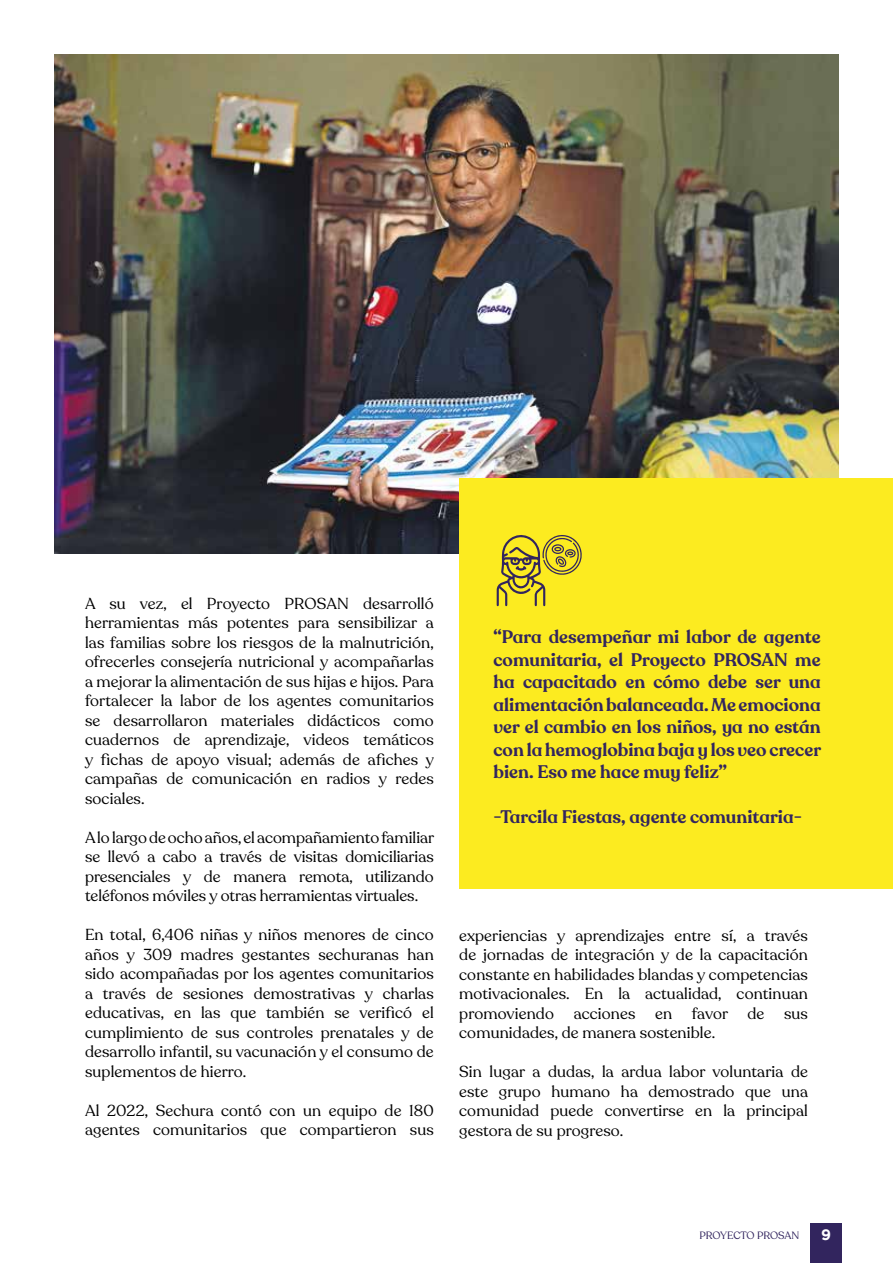
<style>
.page{position:relative;width:893px;height:1263px;background:#fff}
.page>*{position:absolute;margin:0;border:0;box-sizing:border-box;transform-origin:0 0}
.t1{font:600 18px/22.5px "Recoleta Alt";color:#32255e;text-align:justify}
.t2{font:15.75px/19.5px "Recoleta";letter-spacing:.01em;color:#000;text-align:justify}
.t3{font:700 15px "Gotham";color:#fff}
.t4{font:10.5px "Recoleta";letter-spacing:-.005em;color:#32255e}
</style>
<div class="page">
<div style="left:811px;top:1223px;width:31px;height:40px;background:#32255e"></div>
<img style="left:54px;top:54px;width:785px;height:500px">
<div style="left:459px;top:478px;width:434px;height:411px;background:#fceb20"></div>
<svg style="left:497px;top:535px;width:85px;height:71px"></svg>
<p class="t2" style="left:85px;top:594px;width:351px">A su vez, el Proyecto PROSAN desarrolló herramientas más potentes para sensibilizar a las familias sobre los riesgos de la malnutrición, ofrecerles consejería nutricional y acompañarlas a mejorar la alimentación de sus hijas e hijos. Para fortalecer la labor de los agentes comunitarios se desarrollaron materiales didácticos como cuadernos de aprendizaje, videos temáticos y fichas de apoyo visual; además de afiches y campañas de comunicación en radios y redes sociales.</p>
<p class="t2" style="left:85px;top:828px;width:351px">A lo largo de ocho años, el acompañamiento familiar se llevó a cabo a través de visitas domiciliarias presenciales y de manera remota, utilizando teléfonos móviles y otras herramientas virtuales.</p>
<p class="t2" style="left:85px;top:925px;width:350px">En total, 6,406 niñas y niños menores de cinco años y 309 madres gestantes sechuranas han sido acompañadas por los agentes comunitarios a través de sesiones demostrativas y charlas educativas, en las que también se verificó el cumplimiento de sus controles prenatales y de desarrollo infantil, su vacunación y el consumo de suplementos de hierro.</p>
<p class="t2" style="left:85px;top:1101px;width:350px">Al 2022, Sechura contó con un equipo de 180 agentes comunitarios que compartieron sus</p>
<p class="t1" style="left:493px;top:626px;width:329px">“Para desempeñar mi labor de agente comunitaria, el Proyecto PROSAN me ha capacitado en cómo debe ser una alimentación balanceada. Me emociona ver el cambio en los niños, ya no están con la hemoglobina baja y los veo crecer bien. Eso me hace muy feliz”</p>
<p class="t1" style="left:493px;top:806px;width:310px">-Tarcila Fiestas, agente comunitaria-</p>
<p class="t2" style="left:459px;top:926px;width:350px">experiencias y aprendizajes entre sí, a través de jornadas de integración y de la capacitación constante en habilidades blandas y competencias motivacionales. En la actualidad, continuan promoviendo</p>
<p class="t2" style="left:574px;top:1004px;width:63px">acciones</p>
<p class="t2" style="left:655px;top:1004px;width:18px">en</p>
<p class="t2" style="left:692px;top:1004px;width:74px">favor de</p>
<p class="t2" style="left:784px;top:1004px;width:25px">sus</p>
<p class="t2" style="left:459px;top:1023px;width:258px">comunidades, de manera sostenible.</p>
<p class="t2" style="left:459px;top:1062px;width:350px">Sin lugar a dudas, la ardua labor voluntaria de este grupo humano ha demostrado que una comunidad puede convertirse en la principal gestora de su progreso.</p>
<p class="t4" style="left:699px;top:1229px;width:101px">PROYECTO PROSAN</p>
<p class="t3" style="left:821px;top:1226px;width:11px">9</p>
</div>
